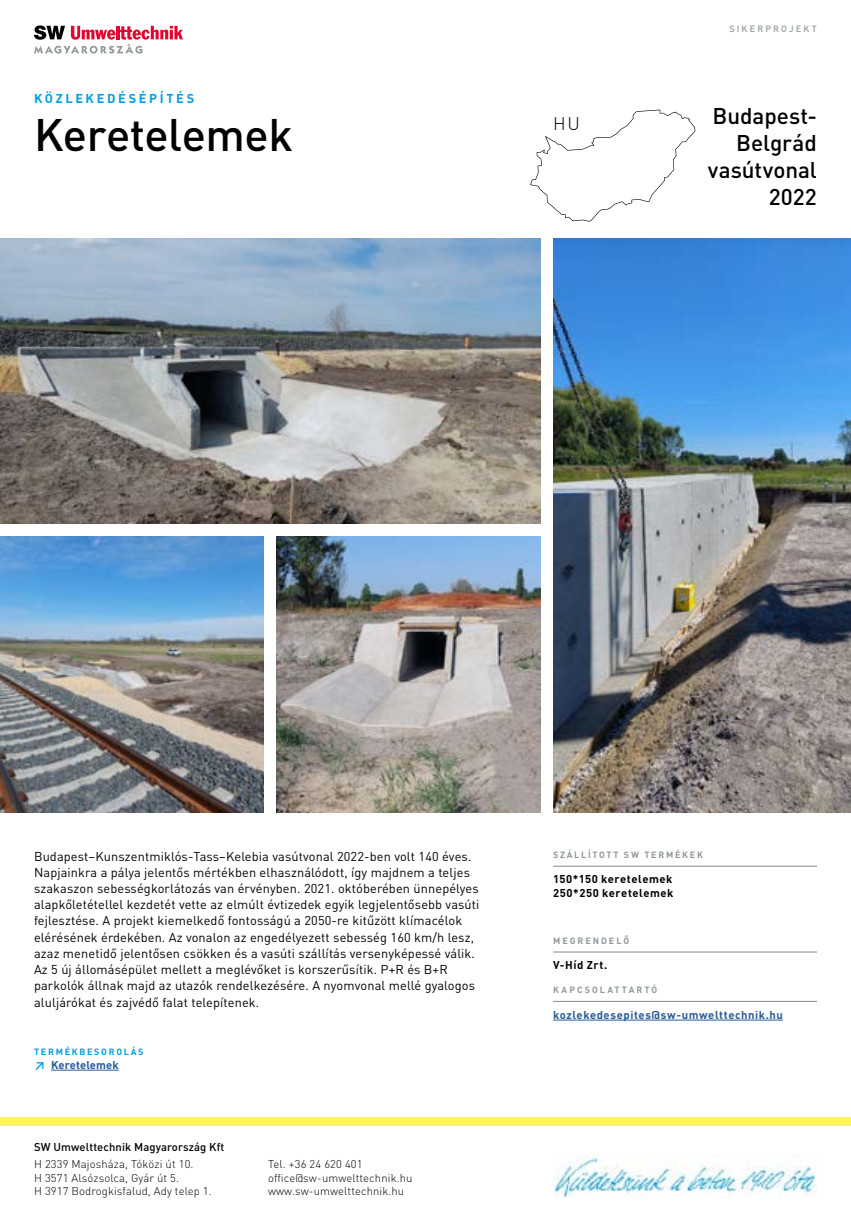
<style>
.page{position:relative;width:851px;height:1221px;background:#fff}
.page>*{position:absolute;margin:0;border:0;box-sizing:border-box;transform-origin:0 0}
.t1{font:500 45px "DIN Pro";letter-spacing:-.01em;color:#000}
.t2{font:500 22.5px/27px "DIN Pro";color:#000;text-align:right}
.t3{font:300 18px "DIN Pro";color:#000}
.t4{font:12.75px/16.2px "DIN Pro";letter-spacing:.01em;color:#000}
.t5{font:700 12.75px "DIN Pro";letter-spacing:.205em;color:#009fe3}
.t6{font:300 11.25px/13.5px "DIN Pro";letter-spacing:.01em;color:#000}
.t7{font:700 11.25px/13.5px "DIN Pro";letter-spacing:.05em;color:#000}
.t8{font:700 11.25px "DIN Pro";letter-spacing:.05em;color:#275b9b}
.t9{font:500 11.25px "DIN Pro";letter-spacing:.01em;color:#000}
.t10{font:700 11.25px "DIN Pro";letter-spacing:.01em;color:#275b9b}
.t11{font:700 9px "DIN Pro";letter-spacing:.19em;color:#91989c}
.t12{font:700 9px "DIN Pro";letter-spacing:.19em;color:#009fe3}
.t13{font:700 9px "DIN Pro";letter-spacing:.23em;color:#91989c}
.t14{font:500 9px "DIN Pro";letter-spacing:.24em;color:#91989c}
.t15{font:700 9px "DIN Pro";letter-spacing:.21em;color:#91989c}
.s1{color:#009fe3}
</style>
<div class="page">
<img style="left:0;top:238px;width:540px;height:285px">
<img style="left:553px;top:238px;width:297px;height:574px">
<img style="left:0;top:536px;width:264px;height:276px">
<img style="left:276px;top:536px;width:264px;height:276px">
<div style="left:0;top:1117px;width:850px;height:8px;background:#fff265"></div>
<svg style="left:530px;top:110px;width:165px;height:112px"></svg>
<svg style="left:34px;top:25px;width:149px;height:29px"></svg>
<hr style="left:51px;top:1069px;width:68px;height:1px;background:#275b9b">
<hr style="left:553px;top:865px;width:263px;height:1px;background:#91989c">
<hr style="left:553px;top:951px;width:263px;height:1px;background:#91989c">
<hr style="left:553px;top:1000px;width:263px;height:1px;background:#91989c">
<hr style="left:553px;top:1019px;width:229px;height:1px;background:#275b9b">
<img style="left:553px;top:1154px;width:263px;height:42px">
<p class="t14" style="left:729px;top:23px;width:89px">SIKERPROJEKT</p>
<p class="t5" style="left:34px;top:90px;width:162px">KÖZLEKEDÉSÉPÍTÉS</p>
<h1 class="t1" style="left:34px;top:104px;width:260px">Keretelemek</h1>
<h2 class="t2" style="left:707px;top:101px;width:110px">Budapest-<br>Belgrád vasútvonal<br>2022</h2>
<h3 class="t3" style="left:553px;top:111px;width:28px">HU</h3>
<p class="t4" style="left:34px;top:847px;width:447px">Budapest–Kunszentmiklós-Tass–Kelebia vasútvonal 2022-ben volt 140 éves.<br>Napjainkra a pálya jelentős mértékben elhasználódott, így majdnem a teljes szakaszon sebességkorlátozás van érvényben. 2021. októberében ünnepélyes alapkőletétellel kezdetét vette az elmúlt évtizedek egyik legjelentősebb vasúti fejlesztése. A projekt kiemelkedő fontosságú a 2050-re kitűzött klímacélok elérésének érdekében. Az vonalon az engedélyezett sebesség 160 km/h lesz, azaz menetidő jelentősen csökken és a vasúti szállítás versenyképessé válik.<br>Az 5 új állomásépület mellett a meglévőket is korszerűsítik. P+R és B+R parkolók állnak majd az utazók rendelkezésére. A nyomvonal mellé gyalogos aluljárókat és zajvédő falat telepítenek.</p>
<p class="t12" style="left:34px;top:1045px;width:111px">TERMÉKBESOROLÁS</p>
<p class="t10" style="left:34px;top:1056px;width:86px"><span class="s1">↗</span> Keretelemek</p>
<p class="t9" style="left:34px;top:1138px;width:192px">SW Umwelttechnik Magyarország Kft</p>
<p class="t6" style="left:34px;top:1157px;width:179px">H 2339 Majosháza, Tóközi út 10.<br>H 3571 Alsózsolca, Gyár út 5.<br>H 3917 Bodrogkisfalud, Ady telep 1.</p>
<p class="t6" style="left:268px;top:1157px;width:146px">Tel. +36 24 620 401 office@sw-umwelttechnik.hu www.sw-umwelttechnik.hu</p>
<p class="t11" style="left:553px;top:848px;width:151px">SZÁLLÍTOTT SW TERMÉKEK</p>
<p class="t7" style="left:553px;top:872px;width:122px">150*150 keretelemek<br>250*250 keretelemek</p>
<p class="t15" style="left:553px;top:934px;width:78px">MEGRENDELŐ</p>
<p class="t7" style="left:553px;top:957px;width:56px">V-Híd Zrt.</p>
<p class="t13" style="left:553px;top:983px;width:106px">KAPCSOLATTARTÓ</p>
<p class="t8" style="left:553px;top:1006px;width:231px">kozlekedesepites@sw-umwelttechnik.hu</p>
</div>
